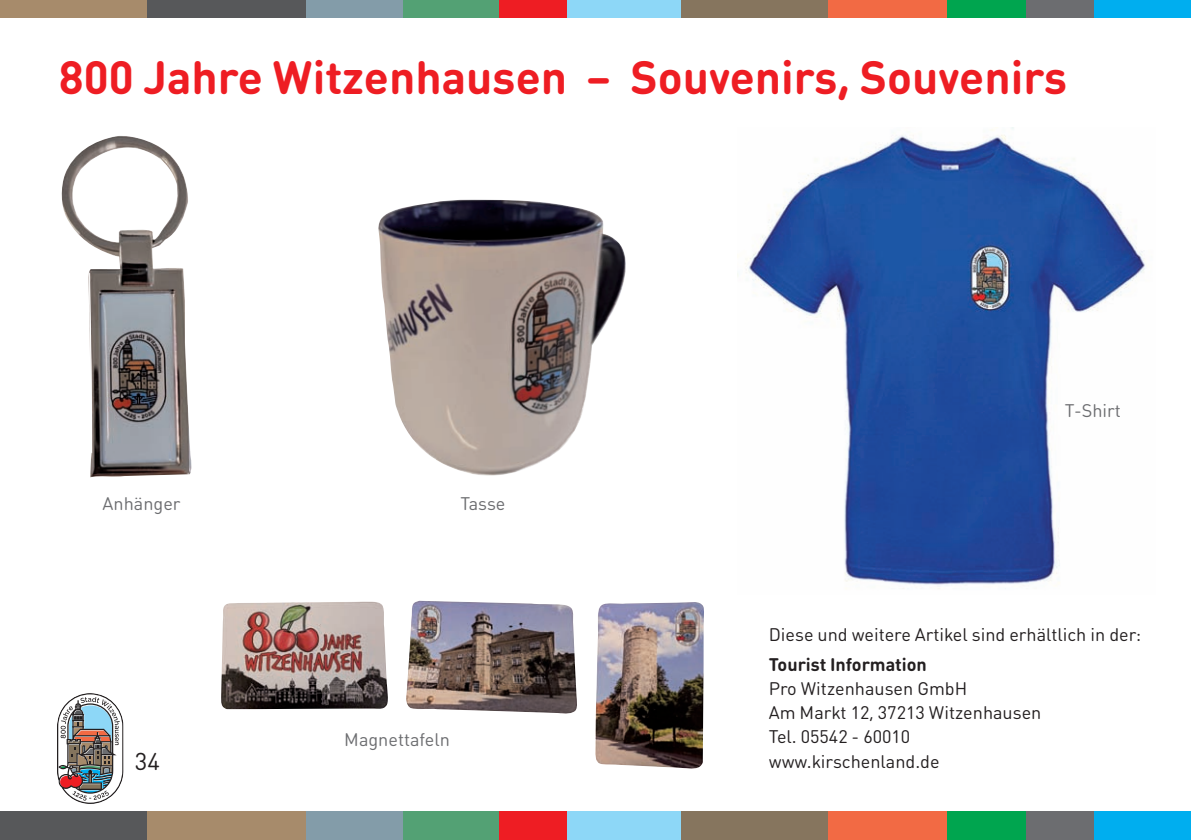
<style>
.page{position:relative;width:1191px;height:840px;background:#fff}
.page>*{position:absolute;margin:0;border:0;box-sizing:border-box;transform-origin:0 0}
.t1{font:700 46px "DIN Round Pro";color:#ee1d23}
.t2{font:24px "DIN Round Pro";color:#231f20}
.t3{font:18px/24px "DIN Round Pro";color:#231f20}
.t4{font:18px "DIN Round Pro";color:#6c6d70}
.t5{font:700 18px "DIN Round Pro";color:#231f20}
</style>
<div class="page">
<div style="left:680px;top:811px;width:148px;height:28px;background:#86755e"></div>
<div style="left:499px;top:811px;width:68px;height:28px;background:#ee1d23"></div>
<div style="left:403px;top:811px;width:96px;height:28px;background:#53a174"></div>
<div style="left:567px;top:811px;width:113px;height:28px;background:#8dd7f7"></div>
<div style="left:306px;top:811px;width:97px;height:28px;background:#839ca9"></div>
<div style="left:828px;top:811px;width:119px;height:28px;background:#f26a44"></div>
<div style="left:947px;top:811px;width:79px;height:28px;background:#00a54f"></div>
<div style="left:1026px;top:811px;width:68px;height:28px;background:#6c6d70"></div>
<div style="left:1094px;top:811px;width:97px;height:28px;background:#00aeef"></div>
<div style="left:0;top:811px;width:147px;height:28px;background:#57585a"></div>
<div style="left:147px;top:811px;width:159px;height:28px;background:#a78b6b"></div>
<div style="left:680px;top:0;width:148px;height:17px;background:#86755e"></div>
<div style="left:499px;top:0;width:68px;height:17px;background:#ee1d23"></div>
<div style="left:403px;top:0;width:96px;height:17px;background:#53a174"></div>
<div style="left:567px;top:0;width:113px;height:17px;background:#8dd7f7"></div>
<div style="left:306px;top:0;width:97px;height:17px;background:#839ca9"></div>
<div style="left:828px;top:0;width:119px;height:17px;background:#f26a44"></div>
<div style="left:947px;top:0;width:79px;height:17px;background:#00a54f"></div>
<div style="left:1026px;top:0;width:68px;height:17px;background:#6c6d70"></div>
<div style="left:1094px;top:0;width:97px;height:17px;background:#00aeef"></div>
<div style="left:0;top:0;width:147px;height:17px;background:#a78b6b"></div>
<div style="left:147px;top:0;width:159px;height:17px;background:#57585a"></div>
<img style="left:62px;top:136px;width:130px;height:341px">
<img style="left:737px;top:128px;width:408px;height:461px">
<img style="left:378px;top:199px;width:248px;height:277px">
<svg style="left:57px;top:693px;width:67px;height:110px"></svg>
<img style="left:406px;top:600px;width:171px;height:113px">
<img style="left:595px;top:602px;width:109px;height:166px">
<img style="left:221px;top:601px;width:167px;height:107px">
<h1 class="t1" style="left:59px;top:51px;width:1009px">800 Jahre Witzenhausen – Souvenirs, Souvenirs</h1>
<p class="t4" style="left:103px;top:492px;width:79px">Anhänger</p>
<p class="t4" style="left:460px;top:492px;width:47px">Tasse</p>
<p class="t4" style="left:344px;top:728px;width:107px">Magnettafeln</p>
<p class="t4" style="left:1065px;top:400px;width:57px">T-Shirt</p>
<p class="t3" style="left:768px;top:622px;width:374px">Diese und weitere Artikel sind erhältlich in der:</p>
<p class="t5" style="left:768px;top:654px;width:160px">Tourist Information</p>
<p class="t3" style="left:768px;top:676px;width:274px">Pro Witzenhausen GmbH<br>Am Markt 12, 37213 Witzenhausen<br>Tel. 05542 - 60010</p>
<h2 class="t2" style="left:135px;top:746px;width:27px">34</h2>
<p class="t3" style="left:768px;top:748px;width:172px">www.kirschenland.de</p>
</div>
